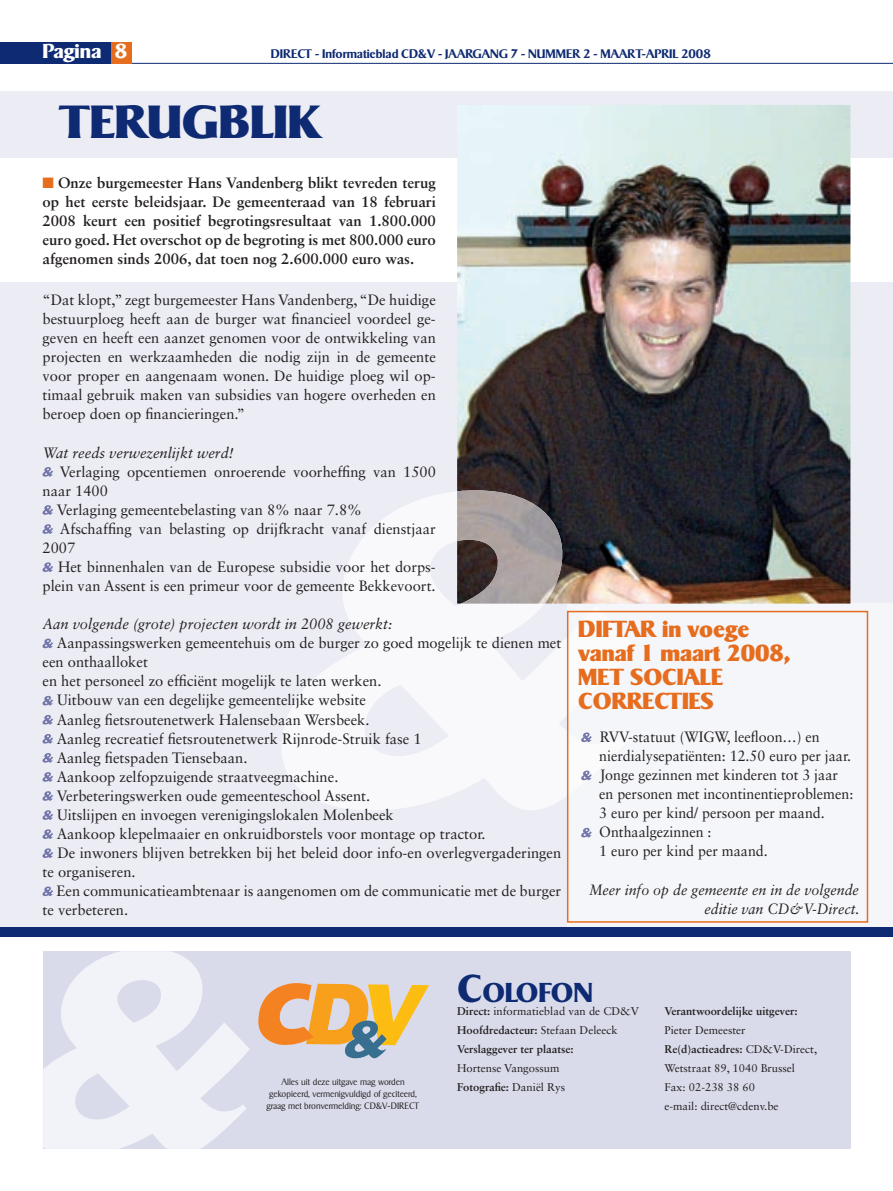
<style>
.page{position:relative;width:893px;height:1191px;background:#fff}
.page>*{position:absolute;margin:0;border:0;box-sizing:border-box;transform-origin:0 0}
.t1{font:800 45px "Sigvar";color:#0e2a72}
.t2{font:700 26.4px "Sigvar";color:#0e2a72}
.t3{font:800 22.5px/24px "Sigvar";color:#e66c1e;scale:.95 1}
.t4{font:700 19.5px "Sigvar";color:#fff}
.t5{font:15px/19px "Sabon LT Std";color:#231f20;text-align:justify}
.t6{font:700 15px/19px "Sabon LT Std";color:#231f20;text-align:justify}
.t7{font:15px/19px "Sabon LT Std";color:#231f20;scale:.95 1}
.t8{font:italic 15px "Sabon LT Std";color:#231f20}
.t9{font:italic 15px/19px "Sabon LT Std";color:#231f20;text-align:right;scale:.95 1}
.t10{font:600 12px "Sigvar";color:#0e2a72}
.t11{font:11.25px/19px "Sabon LT Std";color:#231f20}
.t12{font:700 11.25px/19px "Sabon LT Std";color:#231f20}
.t13{font:300 9px/12px "Sigvar";color:#231f20;text-align:center}
.s1{color:#e66c1e}
.s2{font-size:37.8px}
.s3{font-weight:400}
.s4{font-weight:700}
</style>
<div class="page">
<div style="left:0;top:91px;width:893px;height:838px;background:#ebecf4"></div>
<div style="left:567px;top:602px;width:302px;height:321px;background:#f5f6fa"></div>
<div style="left:0;top:158px;width:893px;height:123px;background:#fff"></div>
<hr style="left:0;top:63px;width:893px;height:1px;background:#0e2a72">
<div style="left:111px;top:43px;width:21px;height:21px;background:#e66c1e"></div>
<div style="left:0;top:43px;width:111px;height:21px;background:#0e2a72"></div>
<div style="left:43px;top:951px;width:807px;height:197px;background:#d9dbea"></div>
<svg style="left:258px;top:983px;width:171px;height:75px"></svg>
<img style="left:457px;top:105px;width:393px;height:498px">
<svg style="left:282px;top:492px;width:285px;height:318px;fill:#f9f9fc"></svg>
<img style="left:457px;top:490px;width:112px;height:113px">
<svg style="left:43px;top:951px;width:207px;height:198px"></svg>
<svg style="left:42px;top:467px;width:11px;height:9px"></svg>
<svg style="left:42px;top:505px;width:11px;height:10px"></svg>
<svg style="left:42px;top:524px;width:11px;height:10px"></svg>
<svg style="left:42px;top:562px;width:11px;height:10px"></svg>
<svg style="left:42px;top:638px;width:11px;height:10px"></svg>
<svg style="left:42px;top:696px;width:11px;height:9px"></svg>
<svg style="left:42px;top:715px;width:11px;height:9px"></svg>
<svg style="left:42px;top:734px;width:11px;height:9px"></svg>
<svg style="left:42px;top:753px;width:11px;height:9px"></svg>
<svg style="left:42px;top:772px;width:11px;height:9px"></svg>
<svg style="left:42px;top:791px;width:11px;height:9px"></svg>
<svg style="left:42px;top:810px;width:11px;height:10px"></svg>
<svg style="left:42px;top:829px;width:11px;height:10px"></svg>
<svg style="left:42px;top:848px;width:11px;height:10px"></svg>
<svg style="left:42px;top:886px;width:11px;height:10px"></svg>
<div style="left:567px;top:605px;width:69px;height:191px;background:#f5f6fa"></div>
<svg style="left:581px;top:828px;width:11px;height:9px"></svg>
<div style="left:0;top:927px;width:893px;height:10px;background:#0e2a72"></div>
<div style="left:567px;top:611px;width:301px;height:311px;border:2px solid #e66c1e"></div>
<h3 class="t4" style="left:43px;top:44px;width:86px">Pagina 8</h3>
<p class="t10" style="left:271px;top:49px;width:441px">DIRECT - Informatieblad CD&amp;V - JAARGANG 7 - NUMMER 2 - MAART-APRIL 2008</p>
<h1 class="t1" style="left:59px;top:106px;width:263px">TERUGBLIK</h1>
<p class="t6" style="left:43px;top:174px;width:395px"><span class="s1">■</span> Onze burgemeester Hans Vandenberg blikt tevreden terug op het eerste beleidsjaar. De gemeenteraad van 18 februari 2008 keurt een positief begrotingsresultaat van 1.800.000 euro goed. Het overschot op de begroting is met 800.000 euro afgenomen sinds 2006, dat toen nog 2.600.000 euro was.</p>
<p class="t5" style="left:43px;top:291px;width:395px">“Dat klopt,” zegt burgemeester Hans Vandenberg, “De huidige bestuurploeg heeft aan de burger wat financieel voordeel ge&shy;geven en heeft een aanzet genomen voor de ontwikkeling van projecten en werkzaamheden die nodig zijn in de gemeente voor proper en aangenaam wonen. De huidige ploeg wil op&shy;timaal gebruik maken van subsidies van hogere overheden en beroep doen op financieringen.”</p>
<p class="t8" style="left:43px;top:446px;width:193px">Wat reeds verwezenlijkt werd!</p>
<p class="t5" style="left:60px;top:463px;width:378px">Verlaging opcentiemen onroerende voorheffing van 1500</p>
<p class="t5" style="left:43px;top:482px;width:67px">naar 1400</p>
<p class="t5" style="left:57px;top:501px;width:307px">Verlaging gemeentebelasting van 8% naar 7.8%</p>
<p class="t5" style="left:60px;top:520px;width:377px">Afschaffing van belasting op drijfkracht vanaf dienstjaar</p>
<p class="t5" style="left:43px;top:539px;width:34px">2007</p>
<p class="t5" style="left:58px;top:558px;width:379px">Het binnenhalen van de Europese subsidie voor het dorps-</p>
<p class="t5" style="left:43px;top:577px;width:395px">plein van Assent is een primeur voor de gemeente Bekkevoort.</p>
<p class="t8" style="left:43px;top:617px;width:351px">Aan volgende (grote) projecten wordt in 2008 gewerkt:</p>
<p class="t5" style="left:57px;top:634px;width:506px">Aanpassingswerken gemeentehuis om de burger zo goed mogelijk te dienen met</p>
<p class="t5" style="left:43px;top:654px;width:107px">een onthaalloket</p>
<p class="t5" style="left:43px;top:673px;width:340px">en het personeel zo efficiënt mogelijk te laten werken.</p>
<p class="t5" style="left:57px;top:692px;width:310px">Uitbouw van een degelijke gemeentelijke website</p>
<p class="t5" style="left:57px;top:711px;width:314px">Aanleg fietsroutenetwerk Halensebaan Wersbeek.</p>
<p class="t5" style="left:57px;top:730px;width:367px">Aanleg recreatief fietsroutenetwerk Rijnrode-Struik fase 1</p>
<p class="t5" style="left:57px;top:749px;width:192px">Aanleg fietspaden Tiensebaan.</p>
<p class="t5" style="left:57px;top:768px;width:283px">Aankoop zelfopzuigende straatveegmachine.</p>
<p class="t5" style="left:57px;top:787px;width:315px">Verbeteringswerken oude gemeenteschool Assent.</p>
<p class="t5" style="left:57px;top:806px;width:338px">Uitslijpen en invoegen verenigingslokalen Molenbeek</p>
<p class="t5" style="left:57px;top:825px;width:430px">Aankoop klepelmaaier en onkruidborstels voor montage op tractor.</p>
<p class="t5" style="left:57px;top:844px;width:505px">De inwoners blijven betrekken bij het beleid door info-en overlegvergaderingen</p>
<p class="t5" style="left:43px;top:863px;width:95px">te organiseren.</p>
<p class="t5" style="left:57px;top:882px;width:506px">Een communicatieambtenaar is aangenomen om de communicatie met de burger</p>
<p class="t5" style="left:43px;top:901px;width:87px">te verbeteren.</p>
<h3 class="t3" style="left:578px;top:618px;width:225px">DIFTAR in voege vanaf 1 maart 2008,<br>MET SOCIALE<br>CORRECTIES</h3>
<p class="t7" style="left:599px;top:728px;width:269px">RVV-statuut (WIGW, leefloon…) en nierdialysepatiënten: 12.50 euro per jaar.<br>Jonge gezinnen met kinderen tot 3 jaar en personen met incontinentieproblemen:<br>3 euro per kind/ persoon per maand.<br>Onthaalgezinnen :<br>1 euro per kind per maand.</p>
<p class="t9" style="left:589px;top:881px;width:286px">Meer info op de gemeente en in de volgende editie van CD&amp;V-Direct.</p>
<p class="t13" style="left:267px;top:1076px;width:154px">Alles uit deze uitgave mag worden gekopieerd, vermenigvuldigd of geciteerd, graag met bronvermelding: CD&amp;V-DIRECT</p>
<h2 class="t2" style="left:457px;top:982px;width:137px"><span class="s2">C</span>OLOFON</h2>
<p class="t12" style="left:457px;top:1002px;width:183px">Direct: <span class="s3">informatieblad van de CD&amp;V<br></span>Hoofdredacteur: <span class="s3">Stefaan Deleeck<br></span>Verslaggever ter plaatse:</p>
<p class="t11" style="left:457px;top:1059px;width:110px">Hortense Vangossum<br><span class="s4">Fotografie:</span> Daniël Rys</p>
<p class="t12" style="left:664px;top:1002px;width:135px">Verantwoordelijke uitgever:</p>
<p class="t11" style="left:664px;top:1021px;width:154px">Pieter Demeester<br><span class="s4">Re(d)actieadres:</span> CD&amp;V-Direct,<br>Wetstraat 89, 1040 Brussel<br>Fax: 02-238 38 60<br>e-mail: direct@cdenv.be</p>
</div>
